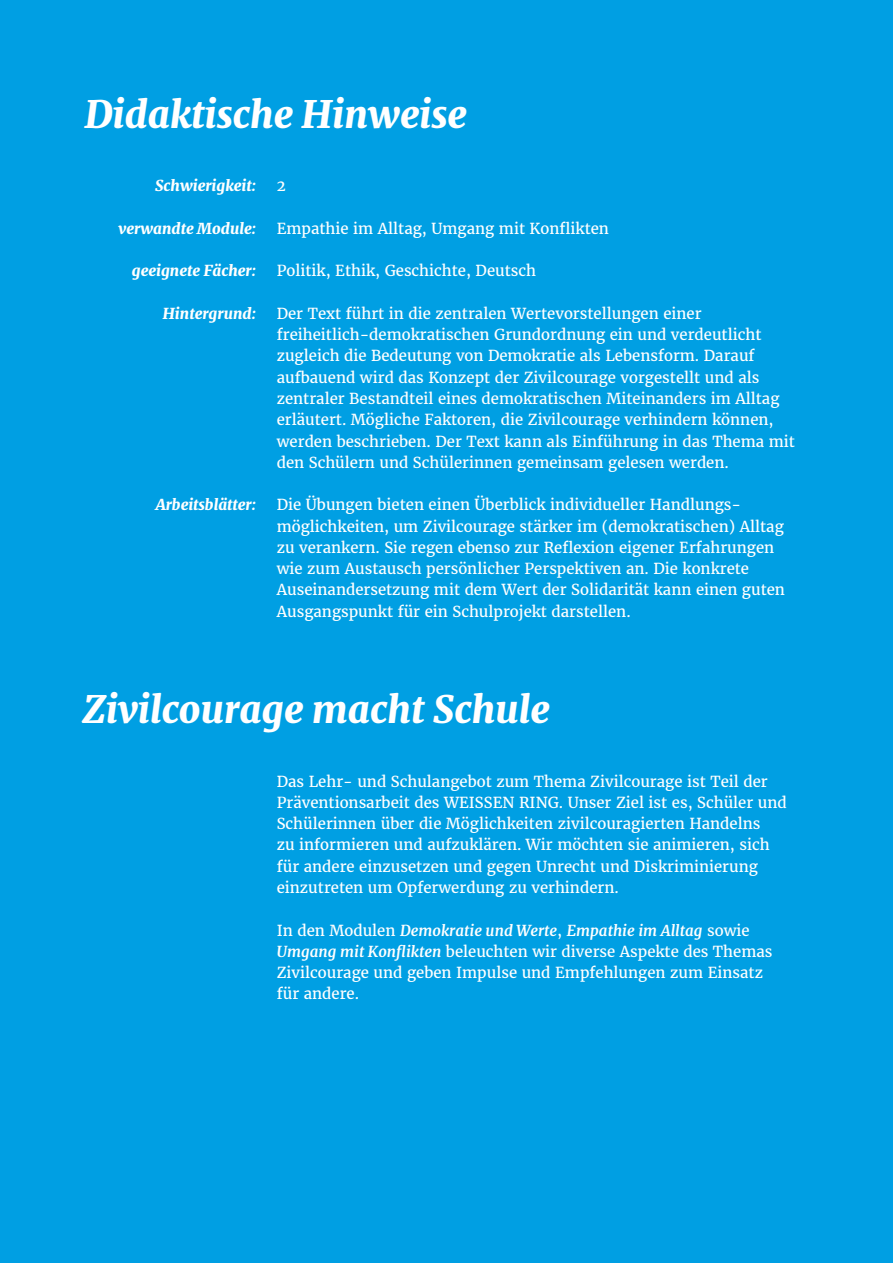
<style>
.page{position:relative;width:893px;height:1263px;background:#009fe3}
.page>*{position:absolute;margin:0;border:0;box-sizing:border-box;transform-origin:0 0}
.t1{font:italic 800 37.5px "Merriweather";color:#fff}
.t2{font:15px/21.3px "Merriweather";color:#fff}
.t3{font:italic 800 15px "Merriweather";color:#fff}
.s1{font-weight:700;font-style:italic}
</style>
<div class="page">
<h1 class="t1" style="left:85px;top:91px;width:383px">Didaktische Hinweise</h1>
<p class="t3" style="left:155px;top:177px;width:102px">Schwierigkeit:</p>
<p class="t2" style="left:277px;top:175px;width:10px">2</p>
<p class="t3" style="left:119px;top:219px;width:139px">verwandte Module:</p>
<p class="t2" style="left:277px;top:218px;width:334px">Empathie im Alltag, Umgang mit Konflikten</p>
<p class="t3" style="left:132px;top:262px;width:125px">geeignete Fächer:</p>
<p class="t2" style="left:277px;top:260px;width:261px">Politik, Ethik, Geschichte, Deutsch</p>
<p class="t3" style="left:163px;top:304px;width:94px">Hintergrund:</p>
<p class="t2" style="left:277px;top:303px;width:520px">Der Text führt in die zentralen Wertevorstellungen einer freiheitlich-demokratischen Grundordnung ein und verdeutlicht zugleich die Bedeutung von Demokratie als Lebensform. Darauf aufbauend wird das Konzept der Zivilcourage vorgestellt und als zentraler Bestandteil eines demokratischen Miteinanders im Alltag erläutert. Mögliche Faktoren, die Zivilcourage verhindern können, werden beschrieben. Der Text kann als Einführung in das Thema mit den Schülern und Schülerinnen gemeinsam gelesen werden.</p>
<p class="t3" style="left:156px;top:495px;width:102px">Arbeitsblätter:</p>
<p class="t2" style="left:277px;top:494px;width:510px">Die Übungen bieten einen Überblick individueller Handlungs&shy;möglichkeiten, um Zivilcourage stärker im (demokratischen) Alltag zu verankern. Sie regen ebenso zur Reflexion eigener Erfahrungen wie zum Austausch persönlicher Perspektiven an. Die konkrete Auseinandersetzung mit dem Wert der Solidarität kann einen guten Ausgangspunkt für ein Schulprojekt darstellen.</p>
<h1 class="t1" style="left:83px;top:686px;width:468px">Zivilcourage macht Schule</h1>
<p class="t2" style="left:277px;top:771px;width:512px">Das Lehr- und Schulangebot zum Thema Zivilcourage ist Teil der Präventionsarbeit des WEISSEN RING. Unser Ziel ist es, Schüler und Schülerinnen über die Möglichkeiten zivilcouragierten Handelns<br>zu informieren und aufzuklären. Wir möchten sie animieren, sich für andere einzusetzen und gegen Unrecht und Diskriminierung einzutreten um Opferwerdung zu verhindern.</p>
<p class="t2" style="left:277px;top:919px;width:497px">In den Modulen <span class="s1">Demokratie und Werte</span>, <span class="s1">Empathie im Alltag</span> sowie <span class="s1">Umgang mit Konflikten</span> beleuchten wir diverse Aspekte des Themas Zivilcourage und geben Impulse und Empfehlungen zum Einsatz für andere.</p>
</div>
